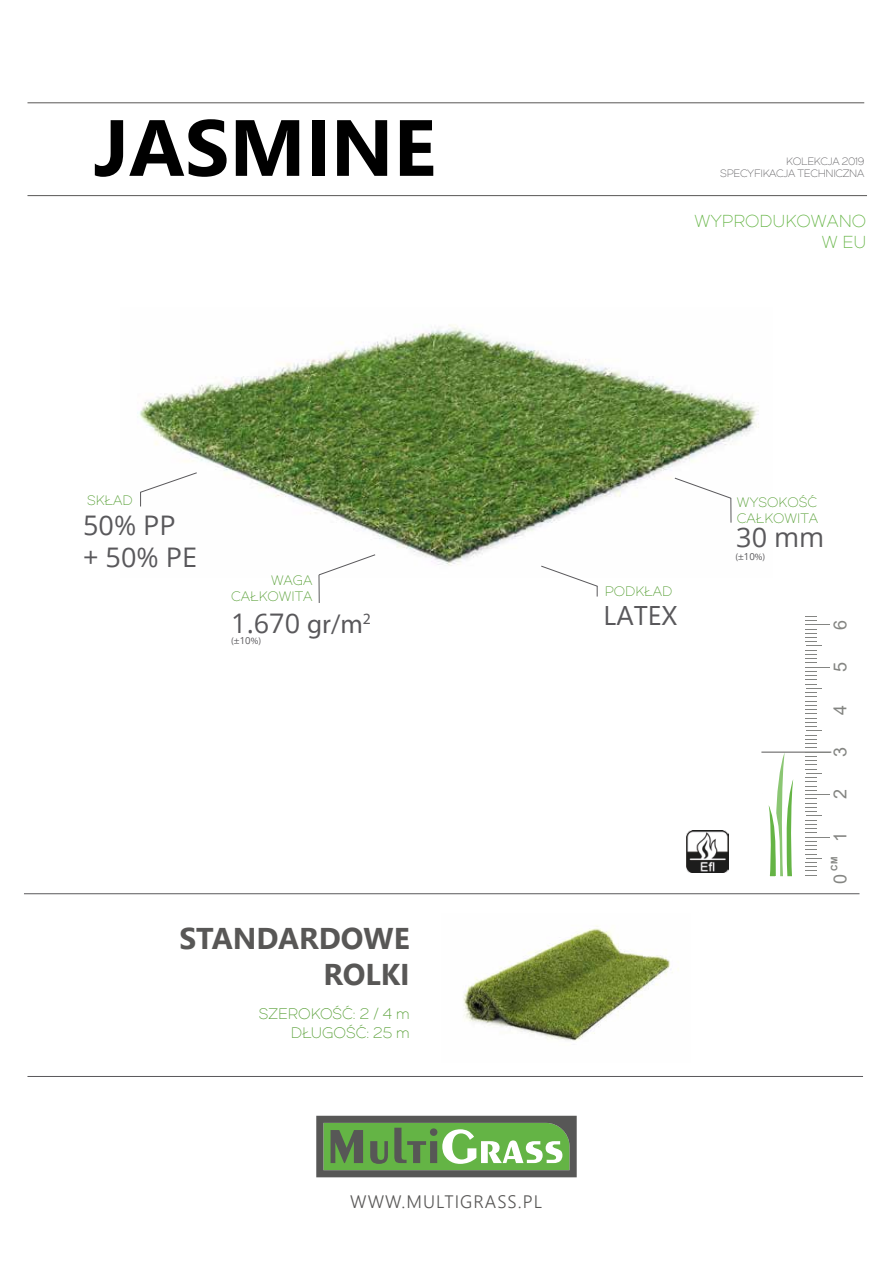
<style>
.page{position:relative;width:893px;height:1263px;background:#fff}
.page>*{position:absolute;margin:0;border:0;box-sizing:border-box;transform-origin:0 0}
.t1{font:700 79.5px "Segoe UI";color:#000}
.t2{font:700 30px/36px "Segoe UI";color:#585756;text-align:right}
.t3{font:27px/32.4px "Open Sans";color:#59585b}
.t4{font:27px "Segoe UI";color:#59585b}
.t5{font:300 18px "Segoe UI";letter-spacing:.055em;color:#585756}
.t6{font:18px "Arial";color:#848582}
.t7{font:17.1px/20.5px "Dual 300";color:#65b445;text-align:right}
.t8{font:15px/19.5px "Dual 300";color:#559e33;text-align:right}
.t9{font:13.5px/16.2px "Dual 300";color:#559e33}
.t10{font:10.5px/12.6px "Dual 300";letter-spacing:-.03em;color:#59585b;text-align:right}
.t11{font:9.6px "Myriad Pro";color:#59585b}
.t12{font:700 9px "Arial";color:#848582}
.s1{font-family:"Myriad Pro"}
.s2{font-family:"Open Sans"}
</style>
<div class="page">
<img style="left:139px;top:324px;width:620px;height:242px">
<svg style="left:761px;top:751px;width:35px;height:125px"></svg>
<hr style="left:761px;top:752px;width:70px;height:1px;background:#585756">
<svg style="left:674px;top:477px;width:58px;height:46px"></svg>
<svg style="left:806px;top:616px;width:24px;height:260px"></svg>
<img style="left:686px;top:830px;width:42px;height:42px">
<hr style="left:27px;top:102px;width:837px;height:1px;background:#585756">
<hr style="left:27px;top:195px;width:840px;height:1px;background:#585756">
<hr style="left:27px;top:1076px;width:836px;height:1px;background:#59585b">
<hr style="left:24px;top:893px;width:835px;height:1px;background:#59585b">
<svg style="left:316px;top:1116px;width:261px;height:61px;background:#6f985f"></svg>
<svg style="left:318px;top:554px;width:58px;height:49px"></svg>
<svg style="left:540px;top:565px;width:58px;height:31px"></svg>
<svg style="left:140px;top:472px;width:58px;height:35px"></svg>
<img style="left:463px;top:925px;width:216px;height:116px">
<h1 class="t1" style="left:94px;top:73px;width:344px">JASMINE</h1>
<p class="t10" style="left:720px;top:155px;width:146px">KOLEKCJA 2019<br>SPECYFIKACJA TECHNICZNA</p>
<p class="t7" style="left:694px;top:211px;width:173px">WYPRODUKOWANO<br>W EU</p>
<p class="t9" style="left:87px;top:492px;width:47px">SKŁAD</p>
<h3 class="t3" style="left:83px;top:508px;width:115px">50% PP + 50% PE</h3>
<p class="t9" style="left:231px;top:572px;width:83px;text-align:right">WAGA<br>CAŁKOWITA</p>
<p class="t9" style="left:605px;top:583px;width:69px">PODKŁAD</p>
<h3 class="t3" style="left:231px;top:606px;width:141px">1.670 <span class="s1">gr/m</span><sup>2</sup></h3>
<h3 class="t4" style="left:604px;top:590px;width:75px">LATEX</h3>
<p class="t11" style="left:231px;top:635px;width:31px">(±<span class="s2">10</span>%)</p>
<h2 class="t2" style="left:179px;top:918px;width:232px">STANDARDOWE<br>ROLKI</h2>
<p class="t8" style="left:259px;top:1004px;width:152px">SZEROKOŚĆ: 2 / 4 m<br>DŁUGOŚĆ: 25 m</p>
<p class="t9" style="left:737px;top:494px;width:83px">WYSOKOŚĆ<br>CAŁKOWITA</p>
<h3 class="t3" style="left:736px;top:520px;width:90px">30 mm</h3>
<p class="t11" style="left:735px;top:550px;width:31px">(±<span class="s2">10</span>%)</p>
<h3 class="t6" style="left:828px;top:630px;width:11px;rotate:-90deg">6</h3>
<h3 class="t6" style="left:828px;top:672px;width:11px;rotate:-90deg">5</h3>
<h3 class="t6" style="left:828px;top:715px;width:11px;rotate:-90deg">4</h3>
<h3 class="t6" style="left:828px;top:757px;width:11px;rotate:-90deg">3</h3>
<h3 class="t6" style="left:828px;top:799px;width:11px;rotate:-90deg">2</h3>
<h3 class="t6" style="left:828px;top:842px;width:11px;rotate:-90deg">1</h3>
<p class="t12" style="left:828px;top:870px;width:15px;rotate:-90deg">CM</p>
<h3 class="t6" style="left:828px;top:884px;width:11px;rotate:-90deg">0</h3>
<h3 class="t5" style="left:350px;top:1184px;width:193px">WWW.MULTIGRASS.PL</h3>
</div>
